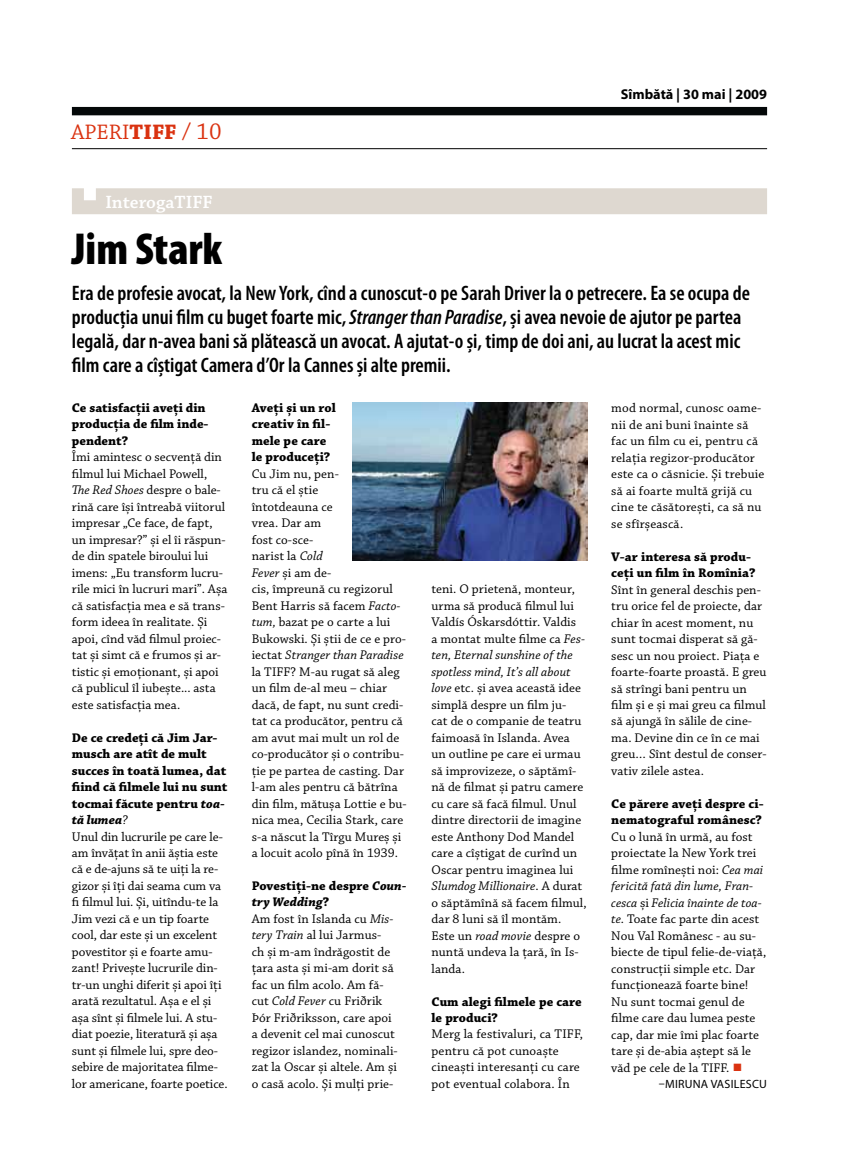
<style>
.page{position:relative;width:851px;height:1170px;background:#fff}
.page>*{position:absolute;margin:0;border:0;box-sizing:border-box;transform-origin:0 0}
.t1{font:900 condensed 45px "Myriad Pro";color:#000}
.t2{font:22.05px "Chaparral Pro";letter-spacing:.005em;color:#da3210}
.t3{font:600 condensed 21px/24px "Myriad Pro";color:#000}
.t4{font:600 18.75px "Chaparral Pro";color:#fff}
.t5{font:700 14.25px "Myriad Pro";color:#000}
.t6{font:13.2px/16.5px "Chaparral Pro";letter-spacing:.005em;color:#000}
.t7{font:700 13.2px/16.5px "Chaparral Pro";letter-spacing:.005em;color:#000}
.t8{font:12px "Myriad Pro";color:#000}
.s1{font-weight:700}
.s2{font-size:24px}
.s3{font-style:italic}
.s4{font-weight:700;font-style:italic}
.s5{font-family:"Klavika";font-size:15px;color:#da3210}
</style>
<div class="page">
<div style="left:72px;top:107px;width:695px;height:8px;background:#040809"></div>
<hr style="left:72px;top:148px;width:695px;height:1px;background:#000">
<div style="left:72px;top:188px;width:695px;height:26px;background:#ded8d0"></div>
<img style="left:352px;top:402px;width:235px;height:158px">
<h2 class="t2" style="left:71px;top:120px;width:152px">APERI<span class="s1">TIFF</span> <span class="s2">/ 10</span></h2>
<h3 class="t4" style="left:105px;top:191px;width:109px">InterogaTIFF</h3>
<p class="t5" style="left:620px;top:84px;width:148px">Sîmbătă | 30 mai | 2009</p>
<h1 class="t1" style="left:72px;top:220px;width:152px">Jim Stark</h1>
<p class="t3" style="left:72px;top:280px;width:679px">Era de profesie avocat, la New York, cînd a cunoscut-o pe Sarah Driver la o petrecere. Ea se ocupa de producţia unui film cu buget foarte mic, <span class="s3">Stranger than Paradise</span>, și avea nevoie de ajutor pe partea legală, dar n-avea bani să plătească un avocat. A ajutat-o și, timp de doi ani, au lucrat la acest mic film care a cîștigat Camera d’Or la Cannes și alte premii.</p>
<p class="t7" style="left:252px;top:400px;width:85px">Aveți și un rol creativ în fil&shy;mele pe care le produceți?</p>
<p class="t6" style="left:252px;top:466px;width:156px">Cu Jim nu, pen-<br>tru că el știe<br>întotdeauna ce<br>vrea. Dar am<br>fost co-sce-<br>narist la <span class="s3">Cold<br>Fever</span> și am de-<br>cis, împreună cu regizorul<br>Bent Harris să facem <span class="s3">Facto&shy;tum,</span> bazat pe o carte a lui<br>Bukowski. Și știi de ce e pro&shy;iectat <span class="s3">Stranger than Paradise </span>la TIFF? M-au rugat să aleg un film de-al meu – chiar dacă, de fapt, nu sunt credi&shy;tat ca producător, pentru că am avut mai mult un rol de co-producător și o contribu&shy;ţie pe partea de casting. Dar l-am ales pentru că bătrîna din film, mătușa Lottie e bu&shy;nica mea, Cecilia Stark, care s-a născut la Tîrgu Mureș și a locuit acolo pînă în 1939.</p>
<p class="t6" style="left:252px;top:878px;width:156px"><span class="s1">Povestiți-ne despre</span> <span class="s4">Coun&shy;try Wedding</span><span class="s1">?<br></span>Am fost în Islanda cu <span class="s3">Mis&shy;tery Train</span> al lui Jarmus-<br>ch și m-am îndrăgostit de ţara asta și mi-am dorit să fac un film acolo. Am fă-<br>cut <span class="s3">Cold Fever</span> cu Friðrik<br>Þór Friðriksson, care apoi<br>a devenit cel mai cunoscut regizor islandez, nominali&shy;zat la Oscar și altele. Am și o casă acolo. Și mulţi prie-</p>
<p class="t7" style="left:72px;top:400px;width:138px">Ce satisfacţii aveţi din producţia de film inde&shy;pendent?</p>
<p class="t6" style="left:72px;top:449px;width:157px">Îmi amintesc o secvenţă din filmul lui Michael Powell,<br><span class="s3">The Red Shoes</span> despre o bale&shy;rină care își întreabă viitorul impresar „Ce face, de fapt, un impresar?” și el îi răspun&shy;de din spatele biroului lui imens: „Eu transform lucru&shy;rile mici în lucruri mari”. Așa că satisfacţia mea e să trans&shy;form ideea în realitate. Și apoi, cînd văd filmul proiec&shy;tat și simt că e frumos și ar&shy;tistic și emoţionant, și apoi că publicul îl iubește... asta este satisfacţia mea.</p>
<p class="t6" style="left:72px;top:729px;width:157px"><span class="s1">De ce credeți că Jim Jar&shy;musch are atît de mult succes în toată lumea, dat fiind că filmele lui nu sunt tocmai făcute pentru</span> <span class="s4">toa&shy;tă lumea</span><span class="s3">?<br></span>Unul din lucrurile pe care le&shy;am învăţat în anii ăștia este că e de-ajuns să te uiţi la re&shy;gizor și îţi dai seama cum va fi filmul lui. Și, uitîndu-te la<br>Jim vezi că e un tip foarte cool, dar este și un excelent povestitor și e foarte amu&shy;zant! Privește lucrurile din&shy;tr-un unghi diferit și apoi îţi arată rezultatul. Așa e el și așa sînt și filmele lui. A stu&shy;diat poezie, literatură și așa sunt și filmele lui, spre deo&shy;sebire de majoritatea filme&shy;lor americane, foarte poetice.</p>
<p class="t6" style="left:611px;top:400px;width:155px">mod normal, cunosc oame&shy;nii de ani buni înainte să fac un film cu ei, pentru că relaţia regizor-producător este ca o căsnicie. Și trebuie să ai foarte multă grijă cu cine te căsătorești, ca să nu se sfîrșească.</p>
<p class="t7" style="left:611px;top:548px;width:146px">V-ar interesa să produ&shy;ceţi un film în Romînia?</p>
<p class="t6" style="left:611px;top:581px;width:157px">Sînt în general deschis pen&shy;tru orice fel de proiecte, dar chiar în acest moment, nu sunt tocmai disperat să gă&shy;sesc un nou proiect. Piaţa e foarte-foarte proastă. E greu să strîngi bani pentru un film și e și mai greu ca filmul să ajungă în sălile de cine&shy;ma. Devine din ce în ce mai greu… Sînt destul de conser&shy;vativ zilele astea.</p>
<p class="t7" style="left:611px;top:795px;width:154px">Ce părere aveţi despre ci&shy;nematograful românesc?</p>
<p class="t6" style="left:611px;top:828px;width:157px">Cu o lună în urmă, au fost proiectate la New York trei filme romînești noi: <span class="s3">Cea mai fericită fată din lume, Fran&shy;cesca</span> și <span class="s3">Felicia înainte de toa&shy;te.</span> Toate fac parte din acest<br>Nou Val Românesc - au su&shy;biecte de tipul felie-de-viaţă, construcţii simple etc. Dar funcţionează foarte bine!<br>Nu sunt tocmai genul de filme care dau lumea peste cap, dar mie îmi plac foarte tare și de-abia aștept să le văd pe cele de la TIFF. <span class="s5">•</span></p>
<p class="t8" style="left:658px;top:1075px;width:66px">–MIRU NA VASILESCU</p>
<p class="t6" style="left:431px;top:581px;width:157px">teni. O prietenă, monteur, urma să producă filmul lui<br>Valdís Óskarsdóttir. Valdis<br>a montat multe filme ca <span class="s3">Fes&shy;ten, Eternal sunshine of the spotless mind, It’s all about love</span> etc. și avea această idee simplă despre un film ju-<br>cat de o companie de teatru faimoasă în Islanda. Avea un outline pe care ei urmau să improvizeze, o săptămî&shy;nă de filmat și patru camere cu care să facă filmul. Unul dintre directorii de imagine este Anthony Dod Mandel care a cîștigat de curînd un<br>Oscar pentru imaginea lui<br><span class="s3">Slumdog Millionaire</span>. A durat o săptămînă să facem filmul, dar 8 luni să îl montăm.<br>Este un <span class="s3">road movie</span> despre o nuntă undeva la ţară, în Is&shy;landa.</p>
<p class="t7" style="left:431px;top:993px;width:152px">Cum alegi filmele pe care le produci?</p>
<p class="t6" style="left:431px;top:1026px;width:153px">Merg la festivaluri, ca TIFF, pentru că pot cunoaște cineaști interesanţi cu care pot eventual colabora. În</p>
</div>
